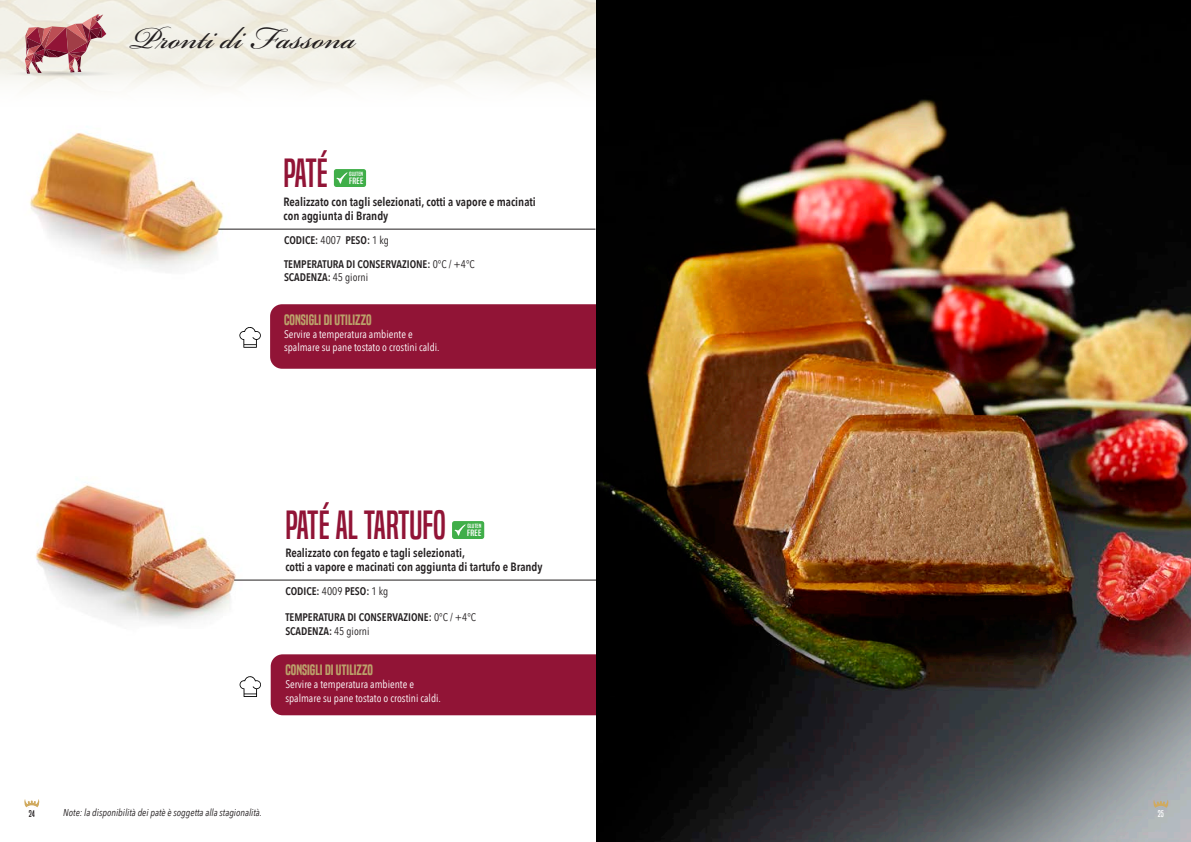
<style>
.page{position:relative;width:1191px;height:842px;background:#fff}
.page>*{position:absolute;margin:0;border:0;box-sizing:border-box;transform-origin:0 0}
.t1{font:48px "Bickham Script Pro";color:#231f20}
.t2{font:38px "Built Titling Rg";color:#911436}
.t3{font:14px "Built Titling Sb";color:#bba16a}
.t4{font:600 12px "Avenir Next Condensed";color:#231f20}
.t5{font:600 11px "Avenir Next Condensed";color:#231f20}
.t6{font:11px "Avenir Next Condensed";color:#fff}
.t7{font:italic 10px "Avenir Next Condensed";color:#231f20}
.t8{font:9px "Built Titling Rg";color:#231f20}
.t9{font:9px "Built Titling Rg";color:#fff}
.t10{font:8.6px "Built Titling Rg";letter-spacing:.02em;color:#fff;scale:1.31 1}
.t11{font:5.7px "Built Titling Rg";color:#fff;scale:1.31 1}
.s1{font-weight:400}
</style>
<div class="page">
<svg style="left:0;top:14px;width:120px;height:63px;background:#d4b2b1"></svg>
<div style="left:270px;top:304px;width:326px;height:65px;background:#911436"></div>
<svg style="left:239px;top:327px;width:22px;height:21px"></svg>
<img style="left:29px;top:132px;width:205px;height:138px">
<hr style="left:218px;top:229px;width:377px;height:1px;background:#231f20">
<div style="left:271px;top:654px;width:325px;height:61px;background:#911436"></div>
<svg style="left:239px;top:676px;width:22px;height:21px"></svg>
<img style="left:36px;top:484px;width:231px;height:139px">
<hr style="left:234px;top:580px;width:363px;height:1px;background:#231f20">
<svg style="left:24px;top:799px;width:16px;height:9px"></svg>
<img style="left:596px;top:0;width:595px;height:842px">
<svg style="left:1153px;top:800px;width:15px;height:9px"></svg>
<div style="left:334px;top:169px;width:32px;height:18px;background:#40ae49;border-radius:2px"></div>
<svg style="left:336px;top:172px;width:12px;height:12px"></svg>
<div style="left:452px;top:521px;width:32px;height:18px;background:#40ae49;border-radius:2px"></div>
<svg style="left:454px;top:524px;width:12px;height:12px"></svg>
<p class="t1" style="left:130px;top:3px;width:227px">Pronti di Fassona</p>
<p class="t2" style="left:283px;top:150px;width:46px">PATÉ</p>
<p class="t11" style="left:349px;top:171px;width:12px">GLUTEN</p>
<p class="t10" style="left:349px;top:176px;width:12px">FREE</p>
<p class="t4" style="left:283px;top:191px;width:254px">Realizzato con tagli selezionati, cotti a vapore e macinati</p>
<p class="t4" style="left:283px;top:206px;width:106px">con aggiunta di Brandy</p>
<p class="t5" style="left:284px;top:231px;width:106px">CODICE: <span class="s1">4007</span> PESO: <span class="s1">1 kg</span></p>
<p class="t5" style="left:284px;top:255px;width:192px">TEMPERATURA DI CONSERVAZIONE: <span class="s1">0°C / +4°C</span></p>
<p class="t5" style="left:284px;top:268px;width:86px">SCADENZA: <span class="s1">45 giorni</span></p>
<p class="t3" style="left:284px;top:312px;width:89px">CONSIGLI DI UTILIZZO</p>
<p class="t6" style="left:284px;top:328px;width:130px">Servire a temperatura ambiente e</p>
<p class="t6" style="left:284px;top:341px;width:157px">spalmare su pane tostato o crostini caldi.</p>
<p class="t2" style="left:285px;top:502px;width:162px">PATÉ AL TARTUFO</p>
<p class="t4" style="left:285px;top:542px;width:181px">Realizzato con fegato e tagli selezionati,</p>
<p class="t4" style="left:285px;top:556px;width:259px">cotti a vapore e macinati con aggiunta di tartufo e Brandy</p>
<p class="t5" style="left:285px;top:582px;width:104px">CODICE: <span class="s1">4009</span> PESO: <span class="s1">1 kg</span></p>
<p class="t5" style="left:285px;top:608px;width:192px">TEMPERATURA DI CONSERVAZIONE: <span class="s1">0°C / +4°C</span></p>
<p class="t5" style="left:285px;top:621px;width:86px">SCADENZA: <span class="s1">45 giorni</span></p>
<p class="t3" style="left:285px;top:662px;width:89px">CONSIGLI DI UTILIZZO</p>
<p class="t6" style="left:285px;top:678px;width:130px">Servire a temperatura ambiente e</p>
<p class="t6" style="left:285px;top:691px;width:157px">spalmare su pane tostato o crostini caldi.</p>
<p class="t11" style="left:467px;top:523px;width:12px">GLUTEN</p>
<p class="t10" style="left:467px;top:528px;width:12px">FREE</p>
<p class="t8" style="left:29px;top:808px;width:7px">24</p>
<p class="t7" style="left:63px;top:806px;width:200px">Note: la disponibilità dei patè è soggetta alla stagionalità.</p>
<p class="t9" style="left:1157px;top:808px;width:8px">25</p>
</div>
